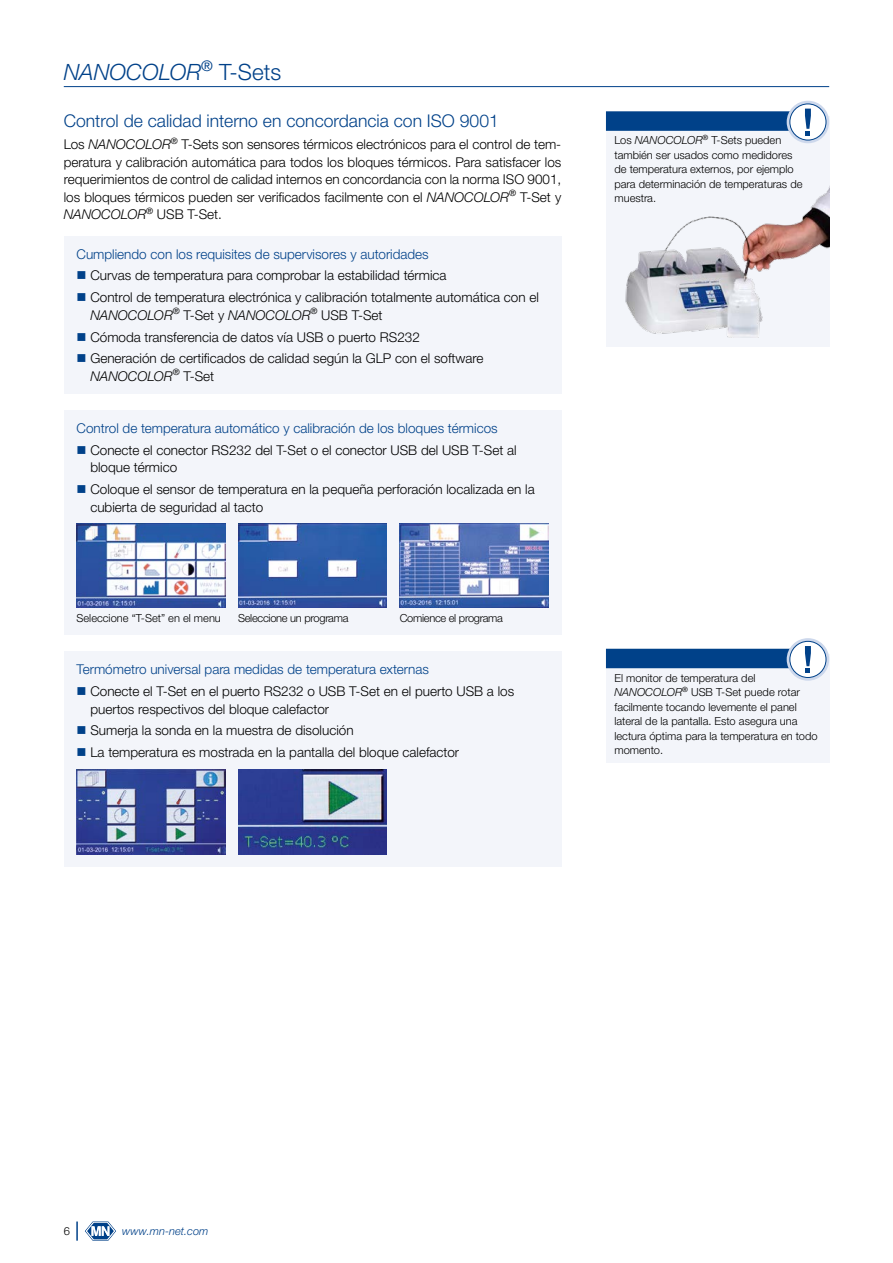
<style>
.page{position:relative;width:893px;height:1263px;background:#fff}
.page>*{position:absolute;margin:0;border:0;box-sizing:border-box;transform-origin:0 0}
.t1{font:italic 300 22.5px "Helvetica Neue LTW1 G";color:#004189}
.t2{font:300 17.55px "Helvetica Neue LTW1 G";color:#004189}
.t3{font:300 13.5px/17.5px "Helvetica Neue LTW1 G";color:#000}
.t4{font:300 13.5px "Helvetica Neue LTW1 G";color:#004189}
.t5{font:300 11.1px/14.4px "Helvetica Neue LTW1 G";color:#000}
.t6{font:300 11.1px "Helvetica Neue LTW1 G";letter-spacing:-.025em;color:#000}
.t7{font:italic 300 11.1px "Helvetica Neue LTW1 G";color:#004189}
.s1{font-style:normal}
.s2{font-style:italic}
.s3{color:#004189}
</style>
<div class="page">
<hr style="left:76px;top:1221px;width:2px;height:20px;background:#004189">
<svg style="left:85px;top:1221px;width:31px;height:20px"></svg>
<hr style="left:64px;top:86px;width:765px;height:1px;background:#004189">
<div style="left:64px;top:236px;width:497px;height:158px;background:#f3f5fa"></div>
<div style="left:64px;top:410px;width:497px;height:225px;background:#f3f5fa"></div>
<img style="left:77px;top:523px;width:148px;height:85px">
<img style="left:238px;top:523px;width:149px;height:85px">
<img style="left:400px;top:523px;width:149px;height:85px">
<div style="left:64px;top:652px;width:497px;height:215px;background:#f3f5fa"></div>
<img style="left:77px;top:770px;width:148px;height:84px">
<img style="left:238px;top:770px;width:149px;height:84px">
<div style="left:606px;top:653px;width:223px;height:109px;background:#f3f5fa"></div>
<div style="left:606px;top:649px;width:215px;height:19px;background:#004189"></div>
<svg style="left:787px;top:638px;width:42px;height:43px"></svg>
<div style="left:790px;top:641px;width:36px;height:36px;background:#fff;border-radius:50%"></div>
<div style="left:789px;top:641px;width:37px;height:37px;border:1px solid #004189;border-radius:50%"></div>
<svg style="left:805px;top:646px;width:6px;height:27px"></svg>
<div style="left:606px;top:116px;width:223px;height:231px;background:#f3f5fa"></div>
<div style="left:606px;top:111px;width:215px;height:20px;background:#004189"></div>
<img style="left:625px;top:188px;width:204px;height:149px">
<svg style="left:787px;top:101px;width:42px;height:42px"></svg>
<div style="left:790px;top:104px;width:36px;height:36px;background:#fff;border-radius:50%"></div>
<div style="left:789px;top:103px;width:37px;height:38px;border:1px solid #004189;border-radius:50%"></div>
<svg style="left:805px;top:109px;width:6px;height:26px"></svg>
<h1 class="t1" style="left:64px;top:58px;width:219px">NANOCOLOR<sup>®</sup> <span class="s1">T-Sets</span></h1>
<p class="t2" style="left:64px;top:110px;width:437px">Control de calidad interno en concordancia con ISO 9001</p>
<p class="t3" style="left:64px;top:136px;width:499px;text-align:justify">Los <span class="s2">NANOCOLOR</span><sup>®</sup> T-Sets son sensores térmicos electrónicos para el control de tem&shy;peratura y calibración automática para todos los bloques térmicos. Para satisfacer los requerimientos de control de calidad internos en concordancia con la norma ISO 9001, los bloques térmicos pueden ser verificados facilmente con el <span class="s2">NANOCOLOR</span><sup>®</sup> T-Set y <span class="s2">NANOCOLOR</span><sup>®</sup> USB T-Set.</p>
<p class="t4" style="left:77px;top:245px;width:354px">Cumpliendo con los requisites de supervisores y autoridades</p>
<p class="t3" style="left:77px;top:267px;width:372px"><span class="s3">■</span> Curvas de temperatura para comprobar la estabilidad térmica</p>
<p class="t3" style="left:90px;top:289px;width:450px;text-indent:-14px"><span class="s3">■</span> Control de temperatura electrónica y calibración totalmente automática con el<br><span class="s2">NANOCOLOR</span><sup>®</sup> T-Set y <span class="s2">NANOCOLOR</span><sup>®</sup> USB T-Set</p>
<p class="t3" style="left:77px;top:328px;width:345px"><span class="s3">■</span> Cómoda transferencia de datos vía USB o puerto RS232</p>
<p class="t3" style="left:90px;top:350px;width:395px;text-indent:-14px"><span class="s3">■</span> Generación de certificados de calidad según la GLP con el software<br><span class="s2">NANOCOLOR</span><sup>®</sup> T-Set</p>
<p class="t4" style="left:77px;top:420px;width:423px">Control de temperatura automático y calibración de los bloques térmicos</p>
<p class="t3" style="left:90px;top:441px;width:428px;text-indent:-14px"><span class="s3">■</span> Conecte el conector RS232 del T-Set o el conector USB del USB T-Set al bloque térmico</p>
<p class="t3" style="left:90px;top:480px;width:446px;text-indent:-14px"><span class="s3">■</span> Coloque el sensor de temperatura en la pequeña perforación localizada en la cubierta de seguridad al tacto</p>
<p class="t5" style="left:77px;top:611px;width:146px">Seleccione “T-Set” en el menu</p>
<p class="t6" style="left:238px;top:611px;width:112px">Seleccione un programa</p>
<p class="t6" style="left:400px;top:611px;width:105px">Comience el programa</p>
<p class="t4" style="left:77px;top:661px;width:354px">Termómetro universal para medidas de temperatura externas</p>
<p class="t3" style="left:90px;top:682px;width:425px;text-indent:-14px"><span class="s3">■</span> Conecte el T-Set en el puerto RS232 o USB T-Set en el puerto USB a los puertos respectivos del bloque calefactor</p>
<p class="t3" style="left:77px;top:722px;width:279px"><span class="s3">■</span> Sumerja la sonda en la muestra de disolución</p>
<p class="t3" style="left:77px;top:743px;width:384px"><span class="s3">■</span> La temperatura es mostrada en la pantalla del bloque calefactor</p>
<p class="t5" style="left:614px;top:133px;width:190px">Los <span class="s2">NANOCOLOR</span><sup>®</sup> T-Sets pueden también ser usados como medidores de temperatura externos, por ejemplo para determinación de temperaturas de muestra.</p>
<p class="t5" style="left:614px;top:671px;width:205px">El monitor de temperatura del<br><span class="s2">NANOCOLOR</span><sup>®</sup> USB T-Set puede rotar facilmente tocando levemente el panel lateral de la pantalla. Esto asegura una lectura óptima para la temperatura en todo momento.</p>
<p class="t5" style="left:64px;top:1224px;width:8px">6</p>
<p class="t7" style="left:122px;top:1224px;width:88px">www.mn-net.com</p>
</div>
